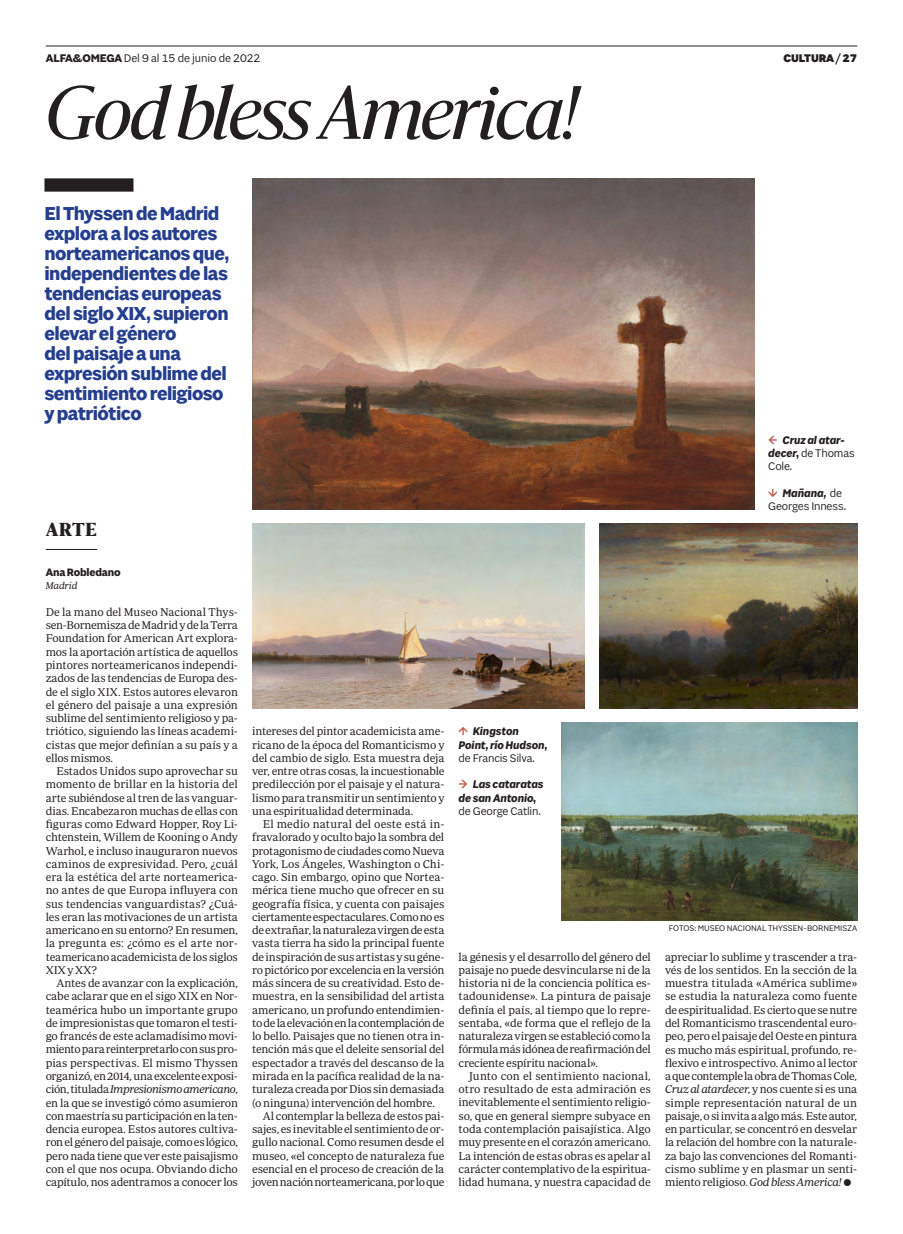
<style>
.page{position:relative;width:903px;height:1234px;background:#fff}
.page>*{position:absolute;margin:0;border:0;box-sizing:border-box;transform-origin:0 0}
.Titulo_C56{font:italic 70px "Sanomat";letter-spacing:-.025em;color:#231f20}
.Entradilla_C16_azul{font:700 20px/20px "Sole Sans";letter-spacing:-.03em;color:#253f8e}
.Cabecera_opinion{font:900 17.5px "Sanomat";color:#231f20}
.Pie_de_foto{font:italic 700 11.88px/13.2px "Sole Sans";letter-spacing:-.005em;color:#231f20}
.Foliacion{font:11.88px "Sole Sans";letter-spacing:-.005em;color:#231f20}
.Pie_de_foto-2{font:11.88px/13.2px "Sole Sans";letter-spacing:-.01em;color:#231f20}
.Foliacion-2{font:900 11.88px "Sole Sans";letter-spacing:-.005em;color:#231f20}
.Texto_GENERAL_2_pa{font:11.5px/13.2px "Periodico Text Lg";letter-spacing:-.02em;color:#231f20;text-align:justify}
.Texto_GENERAL_1_pa{font:11.5px/13.2px "Periodico Text Lg";letter-spacing:-.01em;color:#231f20;text-align:justify}
.Firma_propia_nombre{font:700 11.5px "Sole Sans";letter-spacing:-.015em;color:#231f20}
.Firma_propia_lugar{font:10px "Periodico Text Lg It";letter-spacing:-.01em;color:#231f20}
.Firma_foto{font:8.75px "Sole Sans";color:#231f20}
.s1{font-weight:700}
.s2{font-family:"Periodico Text Lg It"}
.s3{font-style:normal}
.s4{font-weight:400;font-style:normal}
.s5{font-weight:700;font-style:italic}
.s6{color:#c45848}
</style>
<div class="page">
<hr style="left:46px;top:46px;width:811px;height:1px;background:#231f20">
<div style="left:44px;top:178px;width:89px;height:14px;background:#231f20"></div>
<hr style="left:46px;top:549px;width:51px;height:1px;background:#231f20">
<img style="left:252px;top:523px;width:332px;height:185px">
<img style="left:562px;top:722px;width:295px;height:198px">
<img style="left:599px;top:523px;width:258px;height:185px">
<img style="left:252px;top:178px;width:502px;height:331px">
<p class="Foliacion" style="left:46px;top:51px;width:216px"><span class="s1">ALFA&amp;OMEGA</span> Del 9 al 15 de junio de 2022</p>
<p class="Foliacion-2" style="left:783px;top:51px;width:75px">CULTURA / 27</p>
<p class="Titulo_C56" style="left:46px;top:63px;width:534px">God bless America!</p>
<p class="Entradilla_C16_azul" style="left:44px;top:204px;width:186px">El Thyssen de Madrid explora a los autores norteamericanos que, independientes de las tendencias europeas del siglo XIX, supieron elevar el género<br>del paisaje a una expresión sublime del sentimiento religioso</p>
<p class="Entradilla_C16_azul" style="left:44px;top:404px;width:99px">y patriótico</p>
<p class="Cabecera_opinion" style="left:46px;top:515px;width:52px">ARTE</p>
<p class="Firma_propia_nombre" style="left:46px;top:565px;width:76px">Ana Robledano</p>
<p class="Firma_propia_lugar" style="left:46px;top:580px;width:33px">Madrid</p>
<p class="Texto_GENERAL_1_pa" style="left:46px;top:605px;width:194px">De la mano del Museo Nacional Thys&shy;sen-Bornemisza de Madrid y de la Terra Foundation for American Art explora&shy;mos la aportación artística de aquellos pintores norteamericanos independi&shy;zados de las tendencias de Europa des&shy;de el siglo XIX. Estos autores elevaron el género del paisaje a una expresión sublime del sentimiento religioso y pa&shy;triótico, siguiendo las líneas academi&shy;cistas que mejor definían a su país y a ellos mismos.</p>
<p class="Texto_GENERAL_2_pa" style="left:46px;top:764px;width:194px;text-indent:11px">Estados Unidos supo aprovechar su momento de brillar en la historia del arte subiéndose al tren de las vanguar&shy;dias. Encabezaron muchas de ellas con figuras como Edward Hopper, Roy Li&shy;chtenstein, Willem de Kooning o Andy Warhol, e incluso inauguraron nuevos caminos de expresividad. Pero, ¿cuál era la estética del arte norteamerica&shy;no antes de que Europa influyera con sus tendencias vanguardistas? ¿Cuá&shy;les eran las motivaciones de un artista americano en su entorno? En resumen, la pregunta es: ¿cómo es el arte nor&shy;teamericano academicista de los siglos XIX y XX?</p>
<p class="Texto_GENERAL_2_pa" style="left:46px;top:976px;width:194px;text-indent:11px">Antes de avanzar con la explicación, cabe aclarar que en el sigo XIX en Nor&shy;teamérica hubo un importante grupo de impresionistas que tomaron el testi&shy;go francés de este aclamadísimo movi&shy;miento para reinterpretarlo con sus pro&shy;pias perspectivas. El mismo Thyssen organizó, en 2014, una excelente exposi&shy;ción, titulada <span class="s2">Impresionismo americano</span>, en la que se investigó cómo asumieron con maestría su participación en la ten&shy;dencia europea. Estos autores cultiva&shy;ron el género del paisaje, como es lógico, pero nada tiene que ver este paisajismo con el que nos ocupa. Obviando dicho capítulo, nos adentramos a conocer los</p>
<p class="Texto_GENERAL_2_pa" style="left:252px;top:724px;width:194px">intereses del pintor academicista ame&shy;ricano de la época del Romanticismo y del cambio de siglo. Esta muestra deja ver, entre otras cosas, la incuestionable predilección por el paisaje y el natura&shy;lismo para transmitir un sentimiento y una espiritualidad determinada.</p>
<p class="Texto_GENERAL_2_pa" style="left:252px;top:817px;width:194px;text-indent:11px">El medio natural del oeste está in&shy;fravalorado y oculto bajo la sombra del protagonismo de ciudades como Nueva York, Los Ángeles, Washington o Chi&shy;cago. Sin embargo, opino que Nortea&shy;mérica tiene mucho que ofrecer en su geografía física, y cuenta con paisajes ciertamente espectaculares. Como no es de extrañar, la naturaleza virgen de esta vasta tierra ha sido la principal fuente de inspiración de sus artistas y su géne&shy;ro pictórico por excelencia en la versión más sincera de su creatividad. Esto de&shy;muestra, en la sensibilidad del artista americano, un profundo entendimien&shy;to de la elevación en la contemplación de lo bello. Paisajes que no tienen otra in&shy;tención más que el deleite sensorial del espectador a través del descanso de la mirada en la pacífica realidad de la na&shy;turaleza creada por Dios sin demasiada (o ninguna) intervención del hombre.</p>
<p class="Texto_GENERAL_2_pa" style="left:252px;top:1108px;width:194px;text-indent:11px">Al contemplar la belleza de estos pai&shy;sajes, es inevitable el sentimiento de or&shy;gullo nacional. Como resumen desde el museo, «el concepto de naturaleza fue esencial en el proceso de creación de la joven nación norteamericana, por lo que</p>
<p class="Pie_de_foto" style="left:768px;top:433px;width:88px;text-indent:14px">Cruz al atar&shy;decer<span class="s3">,</span> <span class="s4">de Thomas<br>Cole.</span></p>
<p class="Pie_de_foto-2" style="left:768px;top:486px;width:80px;text-indent:14px"><span class="s5">Mañana,</span> de<br>Georges Inness.</p>
<p class="Pie_de_foto" style="left:459px;top:725px;width:90px;text-indent:14px">Kingston<br>Point, río Hudson, <span class="s4">de Francis Silva.</span></p>
<p class="Pie_de_foto" style="left:459px;top:778px;width:87px"><span class="s6">✓</span> Las cataratas de san Antonio<span class="s3">, </span><span class="s4">de George Catlin.</span></p>
<p class="Texto_GENERAL_2_pa" style="left:459px;top:949px;width:194px">la génesis y el desarrollo del género del paisaje no puede desvincularse ni de la historia ni de la conciencia política es&shy;tadounidense». La pintura de paisaje definía el país, al tiempo que lo repre&shy;sentaba, «de forma que el reflejo de la naturaleza virgen se estableció como la fórmula más idónea de reafirmación del creciente espíritu nacional».</p>
<p class="Texto_GENERAL_2_pa" style="left:459px;top:1068px;width:194px;text-indent:11px">Junto con el sentimiento nacional, otro resultado de esta admiración es inevitablemente el sentimiento religio&shy;so, que en general siempre subyace en toda contemplación paisajística. Algo muy presente en el corazón americano.<br>La intención de estas obras es apelar al carácter contemplativo de la espiritua&shy;lidad humana, y nuestra capacidad de</p>
<p class="Firma_foto" style="left:669px;top:922px;width:190px">FOTOS: MUSEO NACIONAL THYSSEN-BORNEMISZA</p>
<p class="Texto_GENERAL_2_pa" style="left:665px;top:949px;width:194px">apreciar lo sublime y trascender a tra&shy;vés de los sentidos. En la sección de la muestra titulada «América sublime» se estudia la naturaleza como fuente de espiritualidad. Es cierto que se nutre del Romanticismo trascendental euro&shy;peo, pero el paisaje del Oeste en pintura es mucho más espiritual, profundo, re&shy;flexivo e introspectivo. Animo al lector a que contemple la obra de Thomas Cole, <span class="s2">Cruz al atardecer</span>, y nos cuente si es una simple representación natural de un paisaje, o si invita a algo más. Este autor, en particular, se concentró en desvelar la relación del hombre con la naturale&shy;za bajo las convenciones del Romanti&shy;cismo sublime y en plasmar un senti&shy;miento religioso. <span class="s2">God bless America!</span></p>
</div>
